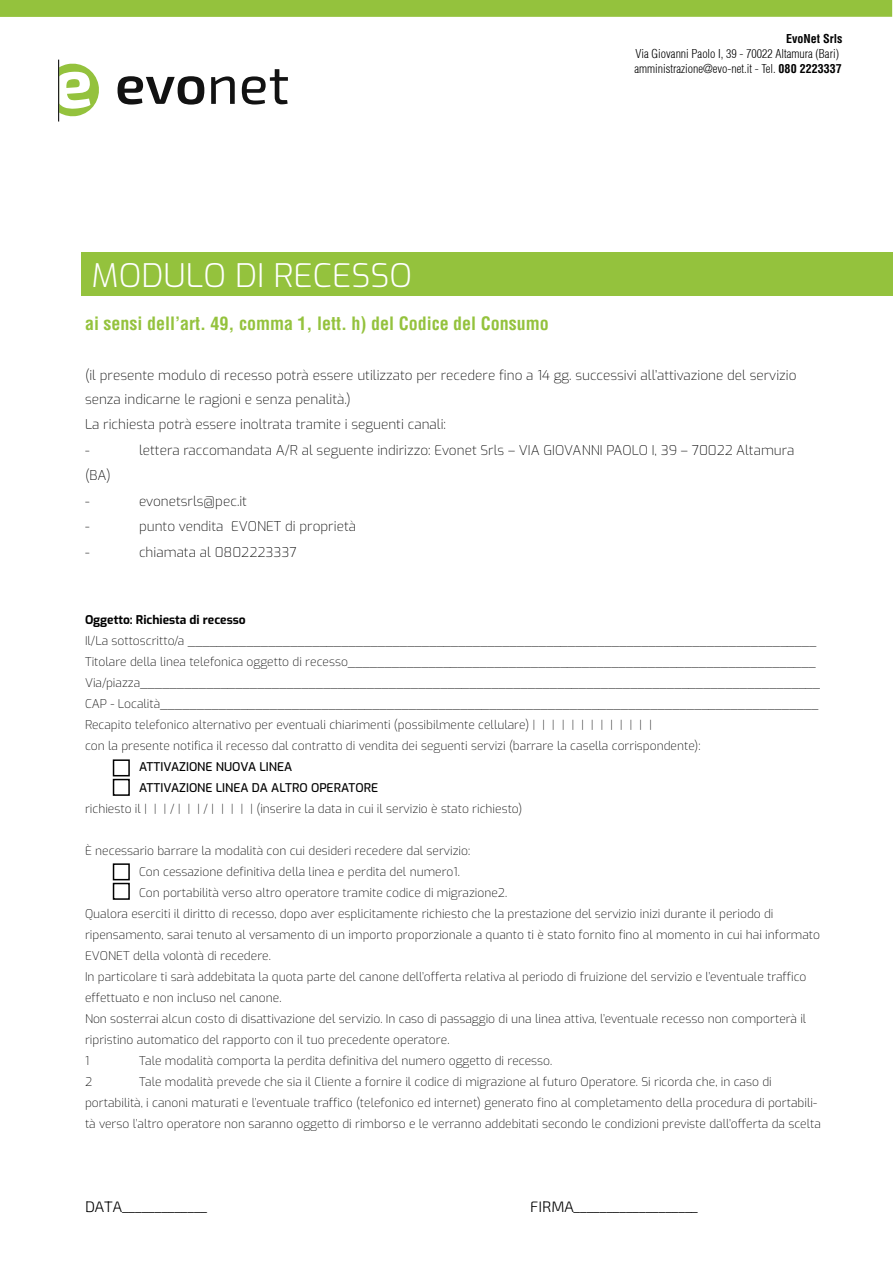
<style>
.page{position:relative;width:893px;height:1263px;background:#fff}
.page>*{position:absolute;margin:0;border:0;box-sizing:border-box;transform-origin:0 0}
.t1{font:300 32.4px "Exo";color:#fff}
.t2{font:700 condensed 18px "Helvetica";color:#94c23d}
.t3{font:300 15.15px "Exo 2";letter-spacing:-.005em;color:#000}
.t4{font:200 13.5px/25.5px "Exo";color:#000}
.t5{font:200 12px/21px "Exo";color:#000}
.t6{font:300 condensed 12px/15px "Helvetica";color:#000}
.t7{font:500 12px/21px "Exo";color:#000}
.t8{font:700 12px "Exo";color:#000}
.t9{font:700 condensed 12px "Helvetica";color:#000}
.s1{font-weight:700}
</style>
<div class="page">
<div style="left:81px;top:252px;width:811px;height:44px;background:#94c23d"></div>
<svg style="left:117px;top:76px;width:87px;height:29px"></svg>
<svg style="left:211px;top:76px;width:24px;height:28px"></svg>
<svg style="left:242px;top:69px;width:46px;height:36px"></svg>
<svg style="left:59px;top:61px;width:40px;height:56px"></svg>
<hr style="left:58px;top:60px;width:1px;height:62px;background:#000">
<div style="left:0;top:0;width:892px;height:17px;background:#94c23d"></div>
<div style="left:113px;top:759px;width:17px;height:17px;border:2px solid #000"></div>
<div style="left:113px;top:779px;width:17px;height:17px;border:2px solid #000"></div>
<div style="left:113px;top:863px;width:17px;height:17px;border:2px solid #000"></div>
<div style="left:113px;top:883px;width:17px;height:17px;border:2px solid #000"></div>
<h1 class="t1" style="left:92px;top:252px;width:322px">MODULO DI RECESSO</h1>
<h2 class="t2" style="left:85px;top:312px;width:465px">ai sensi dell’art. 49, comma 1, lett. h) del Codice del Consumo</h2>
<p class="t9" style="left:786px;top:31px;width:58px">EvoNet Srls</p>
<p class="t6" style="left:634px;top:46px;width:208px">Via Giovanni Paolo I, 39 - 70022 Altamura (Bari) amministrazione@evo-net.it - Tel. <span class="s1">080 2223337</span></p>
<p class="t4" style="left:85px;top:362px;width:713px;line-height:24px">(il presente modulo di recesso potrà essere utilizzato per recedere fino a 14 gg. successivi all’attivazione del servizio senza indicarne le ragioni e senza penalità.)</p>
<p class="t4" style="left:85px;top:411px;width:362px">La richiesta potrà essere inoltrata tramite i seguenti canali: -</p>
<p class="t4" style="left:139px;top:437px;width:657px">lettera raccomandata A/R al seguente indirizzo: Evonet Srls – VIA GIOVANNI PAOLO I, 39 – 70022 Altamura</p>
<p class="t4" style="left:85px;top:462px;width:27px">(BA) -</p>
<p class="t4" style="left:139px;top:488px;width:110px">evonetsrls@pec.it</p>
<p class="t4" style="left:85px;top:513px;width:6px">-</p>
<p class="t4" style="left:139px;top:513px;width:218px">punto vendita EVONET di proprietà</p>
<p class="t4" style="left:85px;top:539px;width:6px">-</p>
<p class="t4" style="left:139px;top:539px;width:159px">chiamata al 0802223337</p>
<p class="t8" style="left:85px;top:611px;width:162px">Oggetto: Richiesta di recesso</p>
<p class="t5" style="left:85px;top:630px;width:736px">Il/La sottoscritto/a ______________________________________________________________________________________ Titolare della linea telefonica oggetto di recesso________________________________________________________________ Via/piazza_____________________________________________________________________________________________ CAP - Località__________________________________________________________________________________________ Recapito telefonico alternativo per eventuali chiarimenti (possibilmente cellulare) | | | | | | | | | | | | |<br>con la presente notifica il recesso dal contratto di vendita dei seguenti servizi (barrare la casella corrispondente):</p>
<p class="t7" style="left:139px;top:756px;width:241px">ATTIVAZIONE NUOVA LINEA<br>ATTIVAZIONE LINEA DA ALTRO OPERATORE</p>
<p class="t5" style="left:85px;top:798px;width:439px">richiesto il | | | / | | | / | | | | | (inserire la data in cui il servizio è stato richiesto)</p>
<p class="t5" style="left:85px;top:840px;width:387px">È necessario barrare la modalità con cui desideri recedere dal servizio:</p>
<p class="t5" style="left:139px;top:861px;width:322px">Con cessazione definitiva della linea e perdita del numero1.</p>
<p class="t5" style="left:139px;top:882px;width:369px">Con portabilità verso altro operatore tramite codice di migrazione2.</p>
<p class="t5" style="left:85px;top:903px;width:690px">Qualora eserciti il diritto di recesso, dopo aver esplicitamente richiesto che la prestazione del servizio inizi durante il periodo di</p>
<p class="t5" style="left:85px;top:924px;width:736px">ripensamento, sarai tenuto al versamento di un importo proporzionale a quanto ti è stato fornito fino al momento in cui hai informato</p>
<p class="t5" style="left:85px;top:945px;width:187px">EVONET della volontà di recedere.</p>
<p class="t5" style="left:85px;top:966px;width:723px">In particolare ti sarà addebitata la quota parte del canone dell’offerta relativa al periodo di fruizione del servizio e l’eventuale traffico</p>
<p class="t5" style="left:85px;top:987px;width:198px">effettuato e non incluso nel canone.</p>
<p class="t5" style="left:85px;top:1008px;width:722px">Non sosterrai alcun costo di disattivazione del servizio. In caso di passaggio di una linea attiva, l’eventuale recesso non comporterà il</p>
<p class="t5" style="left:85px;top:1029px;width:366px">ripristino automatico del rapporto con il tuo precedente operatore.</p>
<p class="t5" style="left:85px;top:1050px;width:6px">1</p>
<p class="t5" style="left:139px;top:1050px;width:415px">Tale modalità comporta la perdita definitiva del numero oggetto di recesso.</p>
<p class="t5" style="left:85px;top:1071px;width:9px">2</p>
<p class="t5" style="left:85px;top:1071px;width:737px;text-align:center">Tale modalità prevede che sia il Cliente a fornire il codice di migrazione al futuro Operatore. Si ricorda che, in caso di<br>portabilità, i canoni maturati e l’eventuale traffico (telefonico ed internet) generato fino al completamento della procedura di portabili&shy;tà verso l’altro operatore non saranno oggetto di rimborso e le verranno addebitati secondo le condizioni previste dall’offerta da scelta</p>
<p class="t3" style="left:85px;top:1196px;width:124px">DATA_____________</p>
<p class="t3" style="left:530px;top:1196px;width:169px">FIRMA___________________</p>
</div>
